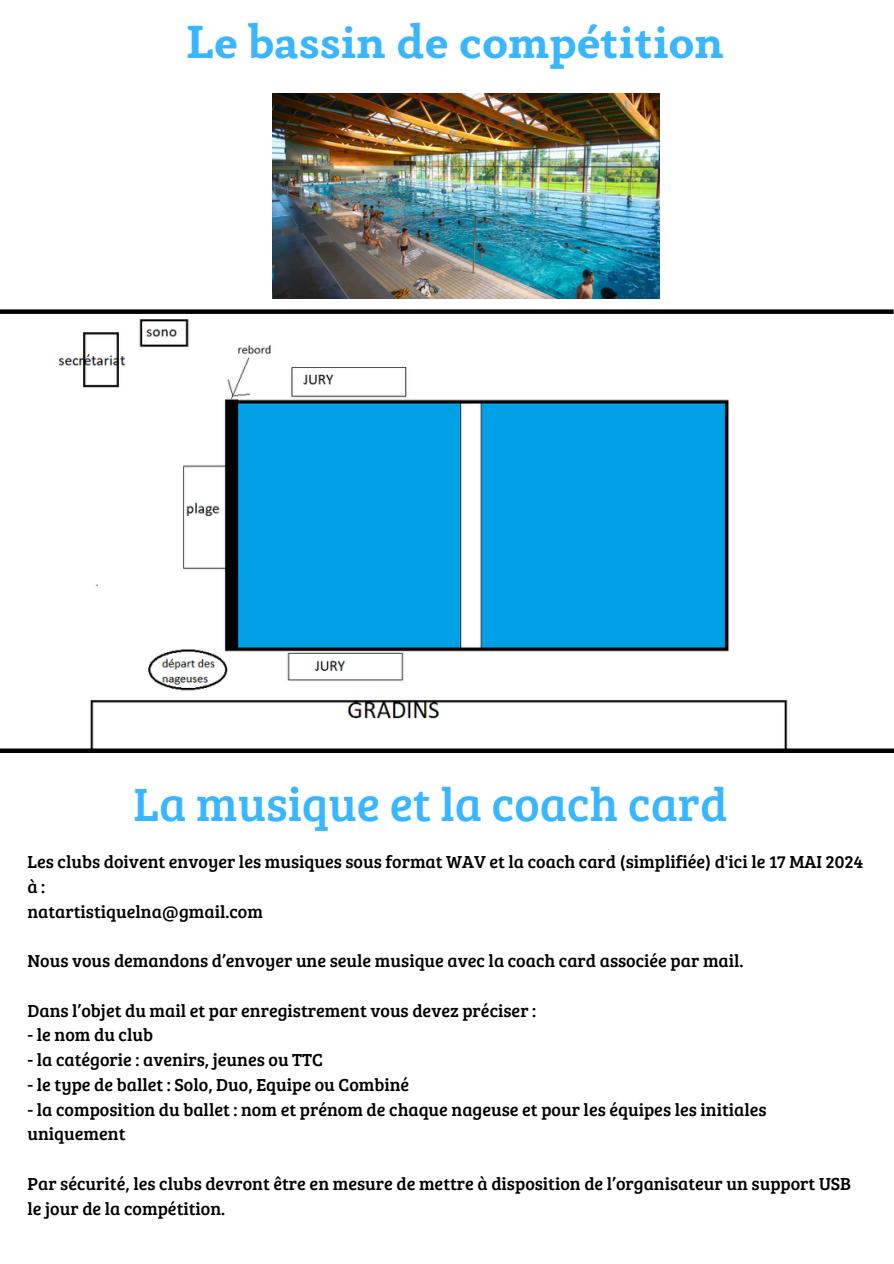
<style>
.page{position:relative;width:894px;height:1264px;background:#fff}
.page>*{position:absolute;margin:0;border:0;box-sizing:border-box;transform-origin:0 0}
.t1{font:48px "Bree Serif";color:#38b6ff}
.t2{font:700 48px "Anaphora";color:#38b6ff}
.t3{font:18px/24.8px "Bree Serif";color:#000}
</style>
<div class="page">
<img style="left:272px;top:94px;width:387px;height:204px">
<img style="left:58px;top:319px;width:730px;height:429px">
<div style="left:0;top:748px;width:893px;height:5px;background:#000"></div>
<div style="left:0;top:309px;width:893px;height:5px;background:#000"></div>
<p class="t2" style="left:186px;top:23px;width:539px">Le bassin de compétition</p>
<p class="t1" style="left:133px;top:769px;width:595px">La musique et la coach card</p>
<h2 class="t3" style="left:27px;top:848px;width:837px">Les clubs doivent envoyer les musiques sous format WAV et la coach card (simplifiée) d'ici le 17 MAI 2024 à:</h2>
<p class="t3" style="left:27px;top:898px;width:237px">natartistiquelna@gmail.com</p>
<p class="t3" style="left:27px;top:947px;width:717px">Nous vous demandons d’envoyer une seule musique avec la coach card associée par mail.</p>
<p class="t3" style="left:27px;top:997px;width:510px">Dans l’objet du mail et par enregistrement vous devez préciser :</p>
<p class="t3" style="left:27px;top:1021px;width:127px">- le nom du club</p>
<p class="t3" style="left:27px;top:1046px;width:297px">- la catégorie : avenirs, jeunes ou TTC</p>
<p class="t3" style="left:27px;top:1071px;width:383px">- le type de ballet : Solo, Duo, Equipe ou Combiné</p>
<p class="t3" style="left:27px;top:1096px;width:740px">- la composition du ballet : nom et prénom de chaque nageuse et pour les équipes les initiales uniquement</p>
<p class="t3" style="left:27px;top:1170px;width:824px">Par sécurité, les clubs devront être en mesure de mettre à disposition de l’organisateur un support USB le jour de la compétition.</p>
</div>
